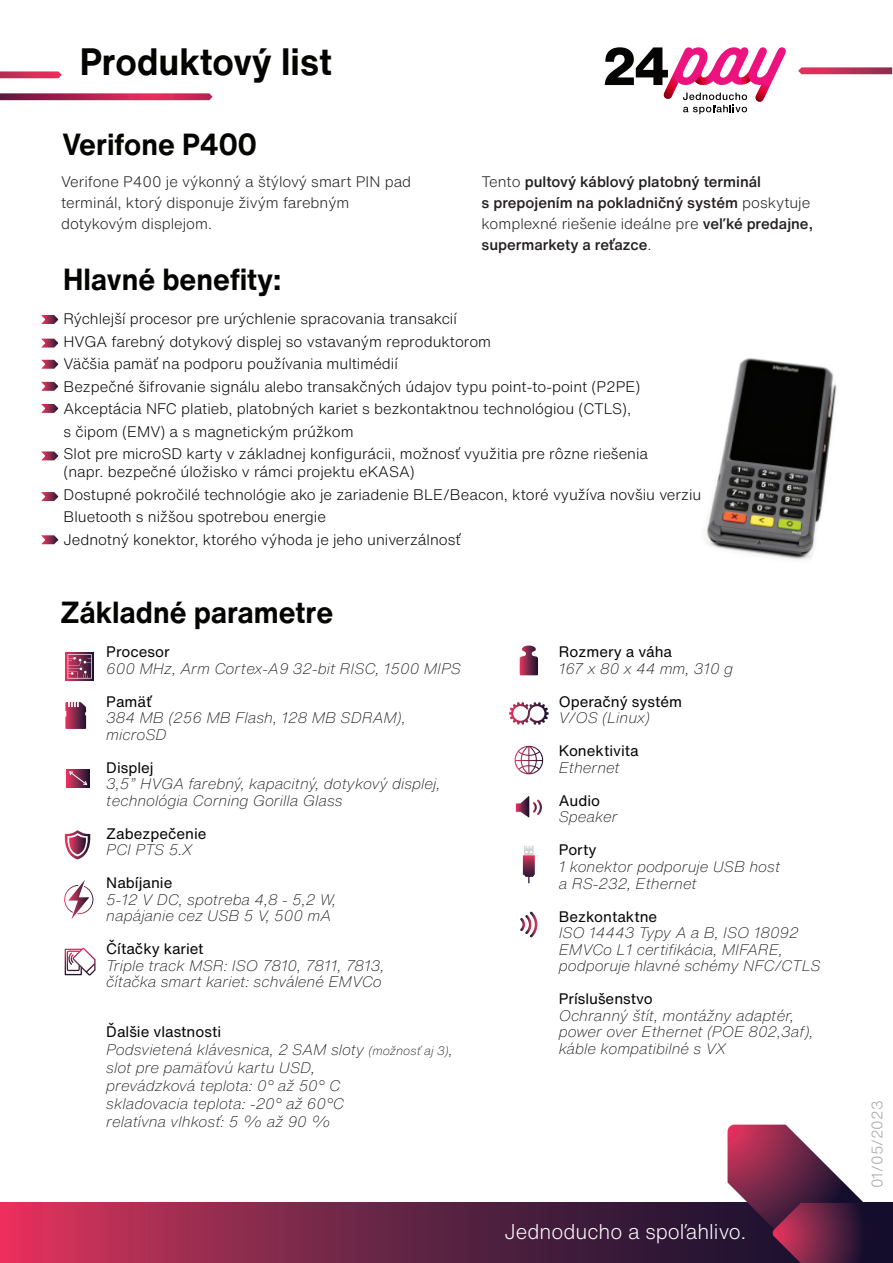
<style>
.page{position:relative;width:893px;height:1263px;background:#fff}
.page>*{position:absolute;margin:0;border:0;box-sizing:border-box;transform-origin:0 0}
.t1{font:700 37.5px "Helvetica Now Text";color:#040503;scale:.96 1}
.t2{font:700 30px "Helvetica Now Text";color:#040503;scale:.96 1}
.t3{font:300 21px "Helvetica Now Text";color:#fff;scale:.96 1}
.t4{font:italic 300 expanded 15px/16.5px "Helvetica Now Text";color:#040503}
.t5{font:300 15px/22.5px "Helvetica Now Text";color:#040503}
.t6{font:500 15px/21px "Helvetica Now Text";color:#231f20}
.t7{font:15px "Helvetica Now Text";color:#040503}
.t8{font:300 15px/21px "Helvetica Now Text";color:#231f20}
.t9{font:300 15px "Helvetica Now Text";color:#a2a3a3}
.s1{font-weight:300}
.s2{font-weight:400;font-style:normal;font-stretch:normal}
.s3{font-size:12px}
</style>
<div class="page">
<svg style="left:0;top:1203px;width:727px;height:60px;background:#752546"></svg>
<svg style="left:0;top:71px;width:62px;height:7px"></svg>
<svg style="left:0;top:93px;width:213px;height:7px"></svg>
<svg style="left:798px;top:67px;width:94px;height:7px"></svg>
<svg style="left:66px;top:652px;width:28px;height:28px"></svg>
<svg style="left:68px;top:654px;width:24px;height:24px"></svg>
<svg style="left:65px;top:702px;width:21px;height:27px"></svg>
<svg style="left:509px;top:702px;width:40px;height:23px"></svg>
<svg style="left:41px;top:315px;width:17px;height:9px"></svg>
<svg style="left:66px;top:769px;width:23px;height:18px"></svg>
<svg style="left:68px;top:771px;width:20px;height:14px"></svg>
<svg style="left:727px;top:1124px;width:166px;height:139px"></svg>
<svg style="left:64px;top:830px;width:27px;height:29px"></svg>
<svg style="left:64px;top:880px;width:29px;height:39px"></svg>
<svg style="left:523px;top:846px;width:12px;height:37px"></svg>
<svg style="left:516px;top:796px;width:26px;height:21px"></svg>
<svg style="left:520px;top:912px;width:17px;height:25px"></svg>
<svg style="left:520px;top:645px;width:18px;height:30px"></svg>
<svg style="left:65px;top:948px;width:31px;height:28px"></svg>
<svg style="left:605px;top:47px;width:181px;height:67px"></svg>
<svg style="left:41px;top:339px;width:17px;height:9px"></svg>
<svg style="left:41px;top:360px;width:17px;height:9px"></svg>
<svg style="left:41px;top:404px;width:17px;height:9px"></svg>
<svg style="left:41px;top:382px;width:17px;height:9px"></svg>
<img style="left:705px;top:358px;width:132px;height:202px">
<svg style="left:41px;top:451px;width:17px;height:9px"></svg>
<svg style="left:41px;top:492px;width:17px;height:9px"></svg>
<svg style="left:41px;top:535px;width:17px;height:9px"></svg>
<svg style="left:515px;top:746px;width:28px;height:28px"></svg>
<h1 class="t1" style="left:80px;top:33px;width:264px">Produktový list</h1>
<h2 class="t2" style="left:62px;top:122px;width:205px">Verifone P400</h2>
<p class="t8" style="left:61px;top:171px;width:352px">Verifone P400 je výkonný a štýlový smart PIN pad terminál, ktorý disponuje živým farebným dotykovým displejom.</p>
<p class="t6" style="left:482px;top:171px;width:333px"><span class="s1">Tento</span> pultový káblový platobný terminál<br>s prepojením na pokladničný systém <span class="s1">poskytuje komplexné riešenie ideálne pre</span> veľké predajne, supermarkety a reťazce<span class="s1">.</span></p>
<h2 class="t2" style="left:63px;top:257px;width:229px">Hlavné benefity:</h2>
<p class="t5" style="left:64px;top:307px;width:586px">Rýchlejší procesor pre urýchlenie spracovania transakcií<br>HVGA farebný dotykový displej so vstavaným reproduktorom<br>Väčšia pamäť na podporu používania multimédií<br>Bezpečné šifrovanie signálu alebo transakčných údajov typu point-to-point (P2PE)<br>Akceptácia NFC platieb, platobných kariet s bezkontaktnou technológiou (CTLS),<br>s čipom (EMV) a s magnetickým prúžkom<br>Slot pre microSD karty v základnej konfigurácii, možnosť využitia pre rôzne riešenia</p>
<p class="t5" style="left:64px;top:460px;width:639px">(napr. bezpečné úložisko v rámci projektu eKASA)<br>Dostupné pokročilé technológie ako je zariadenie BLE/Beacon, ktoré využíva novšiu verziu Bluetooth s nižšou spotrebou energie<br>Jednotný konektor, ktorého výhoda je jeho univerzálnosť</p>
<h2 class="t2" style="left:60px;top:590px;width:286px">Základné parametre</h2>
<p class="t7" style="left:106px;top:641px;width:65px">Procesor</p>
<p class="t4" style="left:106px;top:660px;width:356px">600 MHz, Arm Cortex-A9 32-bit RISC, 1500 MIPS</p>
<p class="t7" style="left:106px;top:690px;width:47px">Pamäť</p>
<p class="t4" style="left:106px;top:709px;width:301px">384 MB (256 MB Flash, 128 MB SDRAM), microSD</p>
<p class="t7" style="left:106px;top:756px;width:49px">Displej</p>
<p class="t4" style="left:106px;top:775px;width:336px">3,5” HVGA farebný, kapacitný, dotykový displej, technológia Corning Gorilla Glass</p>
<p class="t7" style="left:106px;top:822px;width:102px">Zabezpečenie</p>
<p class="t4" style="left:106px;top:841px;width:88px">PCI PTS 5.X</p>
<p class="t7" style="left:106px;top:872px;width:68px">Nabíjanie</p>
<p class="t4" style="left:106px;top:891px;width:231px">5-12 V DC, spotreba 4,8 - 5,2 W, napájanie cez USB 5 V, 500 mA</p>
<p class="t7" style="left:106px;top:938px;width:99px">Čítačky kariet</p>
<p class="t4" style="left:106px;top:957px;width:280px">Triple track MSR: ISO 7810, 7811, 7813, čítačka smart kariet: schválené EMVCo</p>
<p class="t4" style="left:106px;top:1022px;width:348px;line-height:18px"><span class="s2">Ďalšie vlastnosti<br></span>Podsvietená klávesnica, 2 SAM sloty <span class="s3">(možnosť aj 3)</span>, slot pre pamäťovú kartu USD,<br>prevádzková teplota: 0° až 50° C<br>skladovacia teplota: -20° až 60°C<br>relatívna vlhkosť: 5 % až 90 %</p>
<p class="t7" style="left:559px;top:641px;width:115px">Rozmery a váha</p>
<p class="t4" style="left:559px;top:660px;width:176px">167 x 80 x 44 mm, 310 g</p>
<p class="t7" style="left:559px;top:690px;width:125px">Operačný systém</p>
<p class="t4" style="left:559px;top:709px;width:93px">V/OS (Linux)</p>
<p class="t7" style="left:559px;top:740px;width:81px">Konektivita</p>
<p class="t4" style="left:559px;top:759px;width:63px">Ethernet</p>
<p class="t7" style="left:559px;top:789px;width:43px">Audio</p>
<p class="t4" style="left:559px;top:808px;width:60px">Speaker</p>
<p class="t7" style="left:559px;top:839px;width:39px">Porty</p>
<p class="t4" style="left:559px;top:858px;width:223px">1 konektor podporuje USB host a RS-232, Ethernet</p>
<p class="t7" style="left:559px;top:905px;width:100px">Bezkontaktne</p>
<p class="t4" style="left:559px;top:924px;width:263px">ISO 14443 Typy A a B, ISO 18092<br>EMVCo L1 certifikácia, MIFARE, podporuje hlavné schémy NFC/CTLS</p>
<p class="t7" style="left:559px;top:987px;width:95px">Príslušenstvo</p>
<p class="t4" style="left:559px;top:1006px;width:256px">Ochranný štít, montážny adaptér, power over Ethernet (POE 802,3af), káble kompatibilné s VX</p>
<h3 class="t3" style="left:505px;top:1215px;width:253px">Jednoducho a spoľahlivo.</h3>
<p class="t9" style="left:866px;top:1188px;width:89px;rotate:-90deg">01/05/2023</p>
</div>
